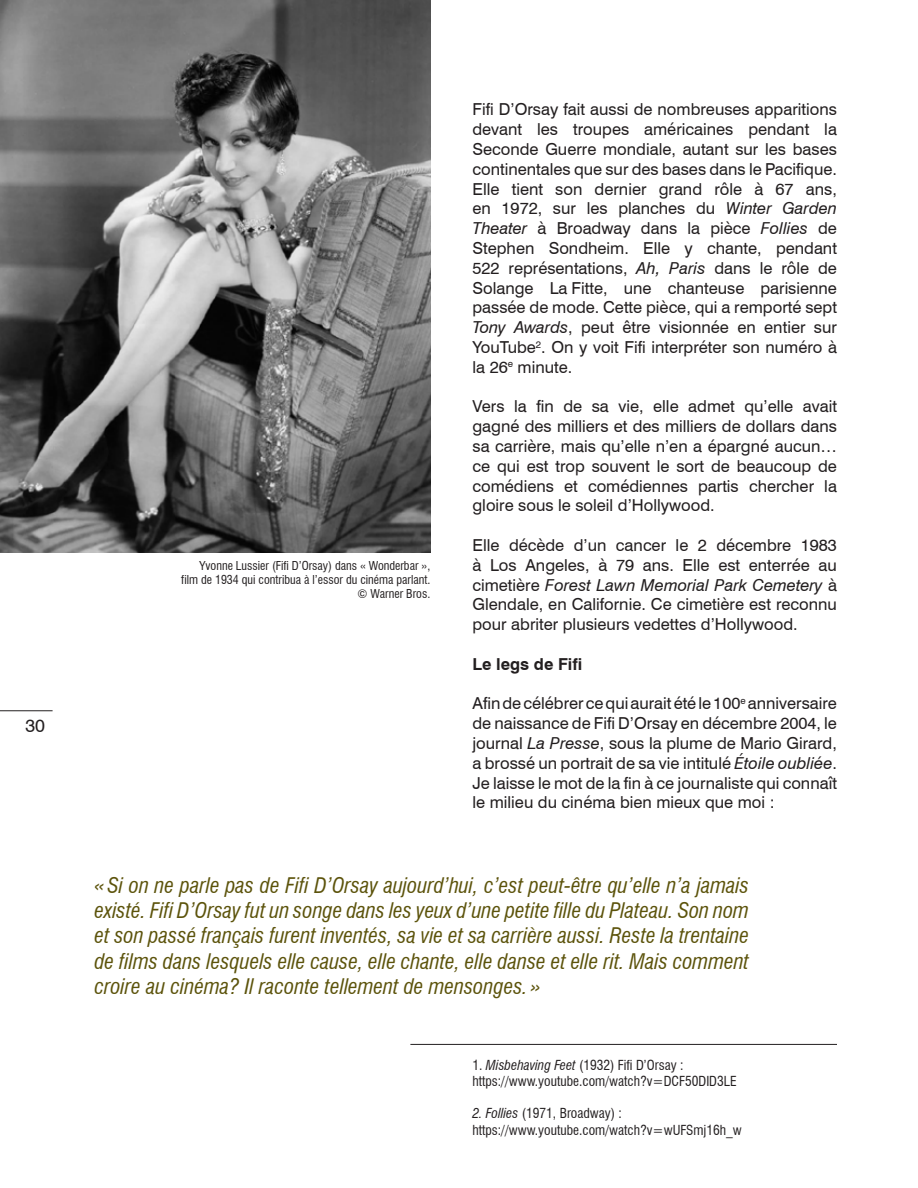
<style>
.page{position:relative;width:918px;height:1188px;background:#fff}
.page>*{position:absolute;margin:0;border:0;box-sizing:border-box;transform-origin:0 0}
.t1{font:italic condensed 21px/25.2px "Swiss 721 BT";color:#5c530b;text-align:justify}
.t2{font:18px "Swiss 721 BT";color:#231f20}
.t3{font:16.5px/19.8px "Swiss 721 BT";color:#231f20;text-align:justify}
.t4{font:700 16.5px "Swiss 721 BT";color:#231f20}
.t5{font:condensed 13.5px/16.2px "Swiss 721 BT";color:#231f20}
.t6{font:condensed 12px/14.4px "Swiss 721 BT";color:#231f20;text-align:right}
.s1{font-style:italic}
</style>
<div class="page">
<hr style="left:0;top:710px;width:53px;height:1px;background:#231f20">
<img style="left:0;top:0;width:430px;height:552px">
<hr style="left:410px;top:1044px;width:427px;height:1px;background:#231f20">
<p class="t2" style="left:25px;top:715px;width:21px">30</p>
<p class="t6" style="left:181px;top:558px;width:251px">Yvonne Lussier (Fifi D’Orsay) dans « Wonderbar », film de 1934 qui contribua à l’essor du cinéma parlant. © Warner Bros.</p>
<p class="t3" style="left:472px;top:100px;width:366px">Fifi D’Orsay fait aussi de nombreuses apparitions devant les troupes américaines pendant la Seconde Guerre mondiale, autant sur les bases continentales que sur des bases dans le Pacifique.<br>Elle tient son dernier grand rôle à 67 ans, en 1972, sur les planches du <span class="s1">Winter Garden Theater</span> à Broadway dans la pièce <span class="s1">Follies</span> de Stephen Sondheim. Elle y chante, pendant 522 représentations, <span class="s1">Ah, Paris</span> dans le rôle de Solange La Fitte, une chanteuse parisienne passée de mode. Cette pièce, qui a remporté sept <span class="s1">Tony Awards</span>, peut être visionnée en entier sur YouTube<sup>2</sup>. On y voit Fifi interpréter son numéro à la 26<sup>e</sup> minute.</p>
<p class="t3" style="left:473px;top:397px;width:366px">Vers la fin de sa vie, elle admet qu’elle avait gagné des milliers et des milliers de dollars dans sa carrière, mais qu’elle n’en a épargné aucun… ce qui est trop souvent le sort de beaucoup de comédiens et comédiennes partis chercher la gloire sous le soleil d’Hollywood.</p>
<p class="t3" style="left:472px;top:535px;width:366px">Elle décède d’un cancer le 2 décembre 1983 à Los Angeles, à 79 ans. Elle est enterrée au cimetière <span class="s1">Forest Lawn Memorial Park Cemetery</span> à Glendale, en Californie. Ce cimetière est reconnu pour abriter plusieurs vedettes d’Hollywood.</p>
<p class="t4" style="left:472px;top:654px;width:111px">Le legs de Fifi</p>
<p class="t3" style="left:472px;top:694px;width:366px">Afin de célébrer ce qui aurait été le 100<sup>e</sup> anniversaire de naissance de Fifi D’Orsay en décembre 2004, le journal <span class="s1">La Presse</span>, sous la plume de Mario Girard, a brossé un portrait de sa vie intitulé <span class="s1">Étoile oubliée</span>.<br>Je laisse le mot de la fin à ce journaliste qui connaît le milieu du cinéma bien mieux que moi :</p>
<p class="t1" style="left:94px;top:873px;width:656px">«Si on ne parle pas de Fifi D’Orsay aujourd’hui, c’est peut-être qu’elle n’a jamais existé. Fifi D’Orsay fut un songe dans les yeux d’une petite fille du Plateau. Son nom et son passé français furent inventés, sa vie et sa carrière aussi. Reste la trentaine de films dans lesquels elle cause, elle chante, elle danse et elle rit. Mais comment croire au cinéma? Il raconte tellement de mensonges. »</p>
<p class="t5" style="left:472px;top:1057px;width:266px">1. <span class="s1">Misbehaving Feet</span> (1932) Fifi D’Orsay : https://www.youtube.com/watch?v=DCF50DID3LE</p>
<p class="t5" style="left:472px;top:1105px;width:271px"><span class="s1">2. Follies</span> (1971, Broadway) : https://www.youtube.com/watch?v=wUFSmj16h_w</p>
</div>
